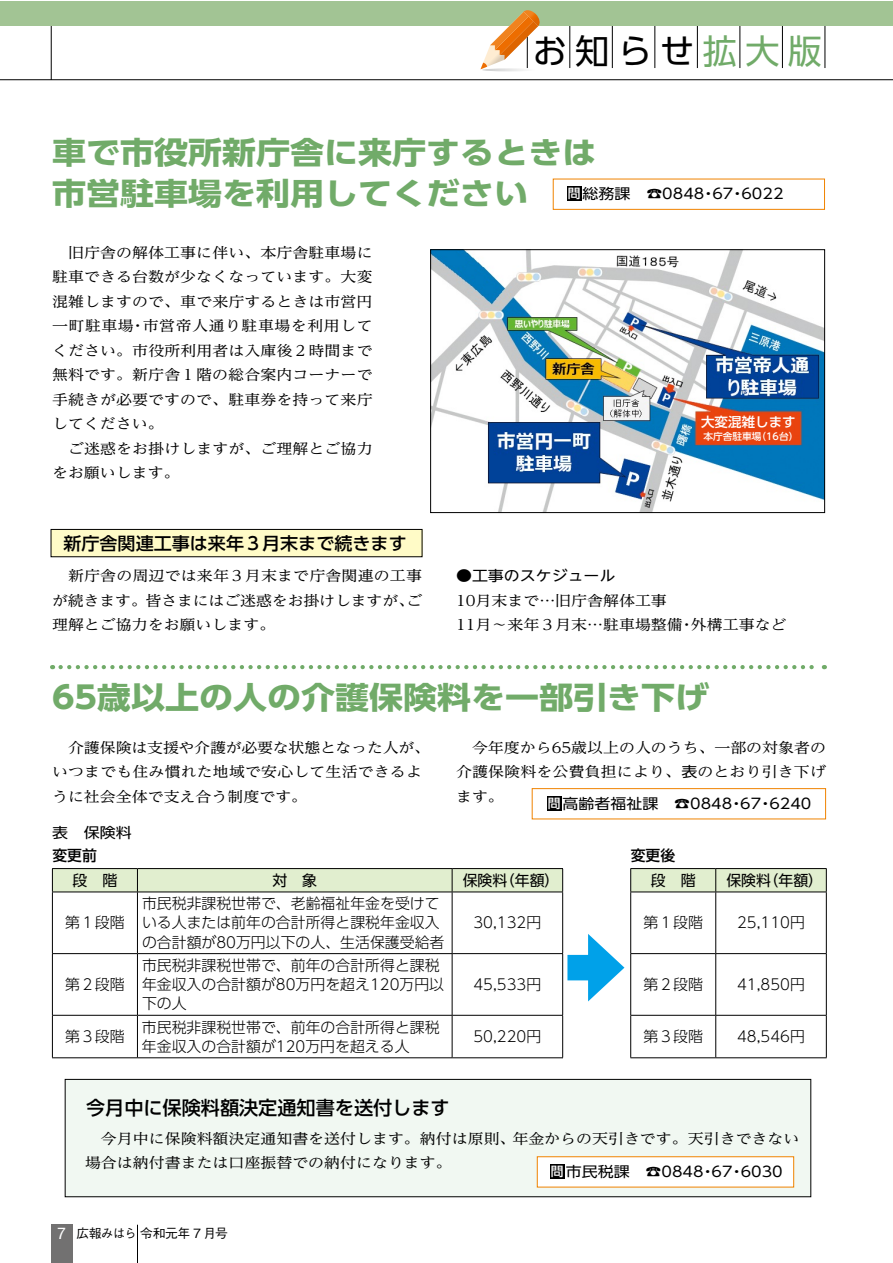
<style>
.page{position:relative;width:893px;height:1263px;background:#fff}
.page>*{position:absolute;margin:0;border:0;box-sizing:border-box;transform-origin:0 0}
.t1{font:34.05px "UD Shin Go Pro";letter-spacing:.25em;color:#000}
.t2{font:700 30.6px/40.7px "UD Shin Go Pro";color:#71ab69;scale:1.11 1}
.t3{font:500 19.2px "UD Shin Go Pro";color:#000}
.t4{font:500 17.55px "UD Shin Go Pro";color:#000}
.t5{font:15.9px "Helvetica Neue";color:#fff}
.t6{font:300 14.85px/19.2px "UD Shin Go Pro";color:#000}
.t7{font:14.85px "UD Shin Go NT Pro";color:#000}
.t8{font:500 14.85px "UD Shin Go NT Pro";color:#000}
.t9{font:14.4px/24.5px "UD Reimin Pro";color:#000;scale:1.11 1}
.t10{font:14.4px "UD Shin Go Pro";color:#000;scale:1.11 1}
.t11{font:14.4px "UD Shin Go NT Pro";color:#000;scale:1.11 1}
.t12{font:500 13.35px "UD Shin Go Pr 6 N";color:#fff}
.t13{font:500 12.75px "Gothic BBB Pro";letter-spacing:-.035em;color:#000}
.t14{font:500 12.75px "UD Shin Go NT Pr 6 N";color:#fff}
.t15{font:500 9.6px "UD Shin Go Pr 6 N";color:#fff}
.s1{color:#71ab69}
.s2{font-family:"UD Shin Go NT Pro"}
</style>
<div class="page">
<div style="left:51px;top:1225px;width:21px;height:38px;background:#727171"></div>
<hr style="left:137px;top:1225px;width:1px;height:38px;background:#000">
<hr style="left:825px;top:1px;width:1px;height:67px;background:#000">
<hr style="left:782px;top:1px;width:1px;height:67px;background:#000">
<hr style="left:740px;top:1px;width:1px;height:67px;background:#000">
<hr style="left:697px;top:1px;width:1px;height:67px;background:#000">
<hr style="left:655px;top:1px;width:1px;height:67px;background:#000">
<hr style="left:612px;top:1px;width:1px;height:67px;background:#000">
<hr style="left:570px;top:1px;width:1px;height:67px;background:#000">
<hr style="left:51px;top:1px;width:1px;height:79px;background:#000">
<hr style="left:0;top:79px;width:892px;height:1px;background:#000">
<div style="left:0;top:1px;width:892px;height:25px;background:#a2c494"></div>
<svg style="left:480px;top:10px;width:60px;height:61px"></svg>
<svg style="left:61px;top:665px;width:764px;height:4px"></svg>
<div style="left:65px;top:1079px;width:746px;height:118px;background:#f1f8f2"></div>
<div style="left:65px;top:1079px;width:746px;height:118px;border:1px solid #000"></div>
<svg style="left:52px;top:868px;width:775px;height:24px;background:#d4dfc5"></svg>
<hr style="left:52px;top:892px;width:85px;height:1px;background:#000">
<hr style="left:52px;top:892px;width:1px;height:61px;background:#000">
<hr style="left:137px;top:892px;width:315px;height:1px;background:#000">
<hr style="left:137px;top:892px;width:1px;height:61px;background:#000">
<hr style="left:452px;top:892px;width:111px;height:1px;background:#000">
<hr style="left:452px;top:892px;width:1px;height:61px;background:#000">
<hr style="left:562px;top:892px;width:1px;height:61px;background:#000">
<hr style="left:630px;top:892px;width:86px;height:1px;background:#000">
<hr style="left:630px;top:892px;width:1px;height:61px;background:#000">
<hr style="left:716px;top:892px;width:111px;height:1px;background:#000">
<hr style="left:715px;top:892px;width:1px;height:61px;background:#000">
<hr style="left:826px;top:892px;width:1px;height:61px;background:#000">
<hr style="left:52px;top:953px;width:85px;height:1px;background:#000">
<hr style="left:52px;top:954px;width:1px;height:61px;background:#000">
<hr style="left:137px;top:953px;width:315px;height:1px;background:#000">
<hr style="left:137px;top:954px;width:1px;height:61px;background:#000">
<hr style="left:452px;top:953px;width:111px;height:1px;background:#000">
<hr style="left:452px;top:954px;width:1px;height:61px;background:#000">
<hr style="left:562px;top:954px;width:1px;height:61px;background:#000">
<hr style="left:630px;top:953px;width:86px;height:1px;background:#000">
<hr style="left:630px;top:954px;width:1px;height:61px;background:#000">
<hr style="left:716px;top:953px;width:111px;height:1px;background:#000">
<hr style="left:715px;top:954px;width:1px;height:61px;background:#000">
<hr style="left:826px;top:954px;width:1px;height:61px;background:#000">
<hr style="left:52px;top:1015px;width:85px;height:1px;background:#000">
<hr style="left:52px;top:1015px;width:1px;height:42px;background:#000">
<hr style="left:137px;top:1015px;width:315px;height:1px;background:#000">
<hr style="left:137px;top:1015px;width:1px;height:42px;background:#000">
<hr style="left:452px;top:1015px;width:111px;height:1px;background:#000">
<hr style="left:452px;top:1015px;width:1px;height:42px;background:#000">
<hr style="left:562px;top:1015px;width:1px;height:42px;background:#000">
<hr style="left:630px;top:1015px;width:86px;height:1px;background:#000">
<hr style="left:630px;top:1015px;width:1px;height:42px;background:#000">
<hr style="left:716px;top:1015px;width:111px;height:1px;background:#000">
<hr style="left:715px;top:1015px;width:1px;height:42px;background:#000">
<hr style="left:826px;top:1015px;width:1px;height:42px;background:#000">
<hr style="left:52px;top:1057px;width:85px;height:1px;background:#000">
<hr style="left:137px;top:1057px;width:315px;height:1px;background:#000">
<hr style="left:452px;top:1057px;width:111px;height:1px;background:#000">
<hr style="left:630px;top:1057px;width:86px;height:1px;background:#000">
<hr style="left:716px;top:1057px;width:111px;height:1px;background:#000">
<div style="left:567px;top:955px;width:34px;height:25px;background:#00a1e9"></div>
<svg style="left:588px;top:934px;width:36px;height:67px"></svg>
<div style="left:51px;top:529px;width:371px;height:28px;background:#fffbc7"></div>
<div style="left:51px;top:529px;width:371px;height:28px;border:1px solid #000"></div>
<img style="left:432px;top:251px;width:391px;height:260px">
<div style="left:430px;top:249px;width:395px;height:264px;border:1px solid #000"></div>
<div style="left:532px;top:788px;width:294px;height:31px;border:1px solid #f08300"></div>
<div style="left:547px;top:796px;width:15px;height:14px;background:#000"></div>
<div style="left:553px;top:179px;width:272px;height:31px;border:1px solid #f08300"></div>
<div style="left:567px;top:186px;width:14px;height:15px;background:#000"></div>
<div style="left:537px;top:1156px;width:257px;height:31px;background:#fff"></div>
<div style="left:550px;top:1164px;width:15px;height:14px;background:#000"></div>
<h1 class="t1" style="left:533px;top:24px;width:291px">お知らせ<span class="s1">拡大版</span></h1>
<h2 class="t2" style="left:52px;top:131px;width:492px">車で市役所新庁舎に来庁するときは市営駐車場を利用してください</h2>
<p class="t10" style="left:583px;top:182px;width:45px">総務課</p>
<p class="t14" style="left:568px;top:183px;width:14px">問</p>
<p class="t9" style="left:52px;top:240px;width:290px;text-align:right">　旧庁舎の解体工事に伴い、本庁舎駐車場に駐車できる台数が少なくなっています。大変混雑しますので、車で来庁するときは市営円市営帝人通り駐車場を利用して</p>
<p class="t9" style="left:52px;top:313px;width:290px">一町駐車場<br>ください。市役所利用者は入庫後２時間まで無料です。新庁舎１階の総合案内コーナーで手続きが必要ですので、駐車券を持って来庁してください。<br>　ご迷惑をお掛けしますが、ご理解とご協力をお願いします。</p>
<p class="t9" style="left:130px;top:313px;width:16px">・</p>
<p class="t10" style="left:712px;top:182px;width:20px">67</p>
<p class="t10" style="left:741px;top:182px;width:39px">6022</p>
<p class="t10" style="left:646px;top:182px;width:54px">☎0848</p>
<p class="t10" style="left:700px;top:182px;width:16px">・</p>
<p class="t10" style="left:729px;top:182px;width:16px">・</p>
<p class="t12" style="left:701px;top:411px;width:96px">大変混雑します</p>
<p class="t15" style="left:757px;top:428px;width:43px">（16台(</p>
<p class="t15" style="left:703px;top:428px;width:60px">本庁舎駐車場</p>
<p class="t4" style="left:63px;top:529px;width:345px">新庁舎関連工事は来年３月末まで続きます</p>
<p class="t9" style="left:52px;top:563px;width:335px;text-align:justify">　新庁舎の周辺では来年３月末まで庁舎関連の工事が続きます。皆さまにはご迷惑をお掛けしますがご、理解とご協力をお願いします。</p>
<p class="t11" style="left:456px;top:564px;width:145px">●工事のスケジュール</p>
<p class="t9" style="left:456px;top:587px;width:191px">10月末まで…旧庁舎解体工事</p>
<p class="t9" style="left:456px;top:612px;width:206px">11月～来年３月末…駐車場整備</p>
<p class="t9" style="left:691px;top:612px;width:88px">外構工事など</p>
<p class="t9" style="left:679px;top:612px;width:16px">・</p>
<h2 class="t2" style="left:52px;top:677px;width:594px">65歳以上の人の介護保険料を一部引き下げ</h2>
<p class="t9" style="left:52px;top:735px;width:342px">　介護保険は支援や介護が必要な状態となった人が、いつまでも住み慣れた地域で安心して生活できるように社会全体で支え合う制度です。</p>
<p class="t9" style="left:456px;top:735px;width:335px;text-align:justify">　今年度から65歳以上の人のうち、一部の対象者の介護保険料を公費負担により、<span class="s2">表</span>のとおり引き下げます。</p>
<p class="t10" style="left:563px;top:791px;width:88px">高齢者福祉課</p>
<p class="t10" style="left:740px;top:791px;width:20px">67</p>
<p class="t10" style="left:769px;top:791px;width:39px">6240</p>
<p class="t10" style="left:674px;top:791px;width:54px">☎0848</p>
<p class="t14" style="left:548px;top:793px;width:14px">問</p>
<p class="t10" style="left:728px;top:791px;width:16px">・</p>
<p class="t10" style="left:757px;top:791px;width:16px">・</p>
<p class="t10" style="left:52px;top:821px;width:73px">表　保険料</p>
<p class="t8" style="left:52px;top:844px;width:46px">変更前</p>
<p class="t8" style="left:631px;top:844px;width:46px">変更後</p>
<p class="t7" style="left:73px;top:868px;width:46px">段　階</p>
<p class="t6" style="left:65px;top:913px;width:61px">第１段階</p>
<p class="t7" style="left:272px;top:868px;width:46px">対　象</p>
<p class="t6" style="left:142px;top:893px;width:304px">市民税非課税世帯で、老齢福祉年金を受けている人または前年の合計所得と課税年金収入の合計額が80万円以下の人、生活保護受給者</p>
<p class="t7" style="left:500px;top:868px;width:61px">（年額）</p>
<p class="t7" style="left:463px;top:868px;width:46px">保険料</p>
<p class="t6" style="left:473px;top:913px;width:69px">30,132円</p>
<p class="t7" style="left:651px;top:868px;width:46px">段　階</p>
<p class="t6" style="left:643px;top:913px;width:61px">第１段階</p>
<p class="t7" style="left:764px;top:868px;width:61px">（年額(</p>
<p class="t7" style="left:726px;top:868px;width:46px">保険料</p>
<p class="t6" style="left:737px;top:913px;width:69px">25,110円</p>
<p class="t6" style="left:65px;top:974px;width:61px">第２段階</p>
<p class="t6" style="left:142px;top:955px;width:304px">市民税非課税世帯で、前年の合計所得と課税年金収入の合計額が80万円を超え120万円以下の人</p>
<p class="t6" style="left:473px;top:974px;width:69px">45,533円</p>
<p class="t6" style="left:643px;top:974px;width:61px">第２段階</p>
<p class="t6" style="left:737px;top:974px;width:69px">41,850円</p>
<p class="t6" style="left:142px;top:1017px;width:299px">市民税非課税世帯で、前年の合計所得と課税</p>
<p class="t6" style="left:65px;top:1026px;width:61px">第３段階</p>
<p class="t6" style="left:737px;top:1026px;width:69px">48,546円</p>
<p class="t6" style="left:643px;top:1026px;width:61px">第３段階</p>
<p class="t6" style="left:473px;top:1026px;width:69px">50,220円</p>
<p class="t6" style="left:142px;top:1036px;width:269px">年金収入の合計額が120万円を超える人</p>
<h3 class="t3" style="left:86px;top:1092px;width:365px">今月中に保険料額決定通知書を送付します</h3>
<p class="t9" style="left:85px;top:1125px;width:389px">　今月中に保険料額決定通知書を送付します。納付は原則、場合は納付書または口座振替での納付になります。</p>
<p class="t9" style="left:512px;top:1125px;width:260px">年金からの天引きです。天引きできない</p>
<p class="t10" style="left:566px;top:1159px;width:59px">市民税課</p>
<p class="t14" style="left:551px;top:1161px;width:14px">問</p>
<p class="t10" style="left:712px;top:1159px;width:20px">67</p>
<p class="t10" style="left:741px;top:1159px;width:39px">6030</p>
<p class="t10" style="left:646px;top:1159px;width:54px">☎0848</p>
<p class="t10" style="left:700px;top:1159px;width:16px">・</p>
<p class="t10" style="left:729px;top:1159px;width:16px">・</p>
<p class="t5" style="left:57px;top:1224px;width:10px">7</p>
<p class="t13" style="left:76px;top:1223px;width:153px">広報みはら令和元年 7 月号</p>
</div>
